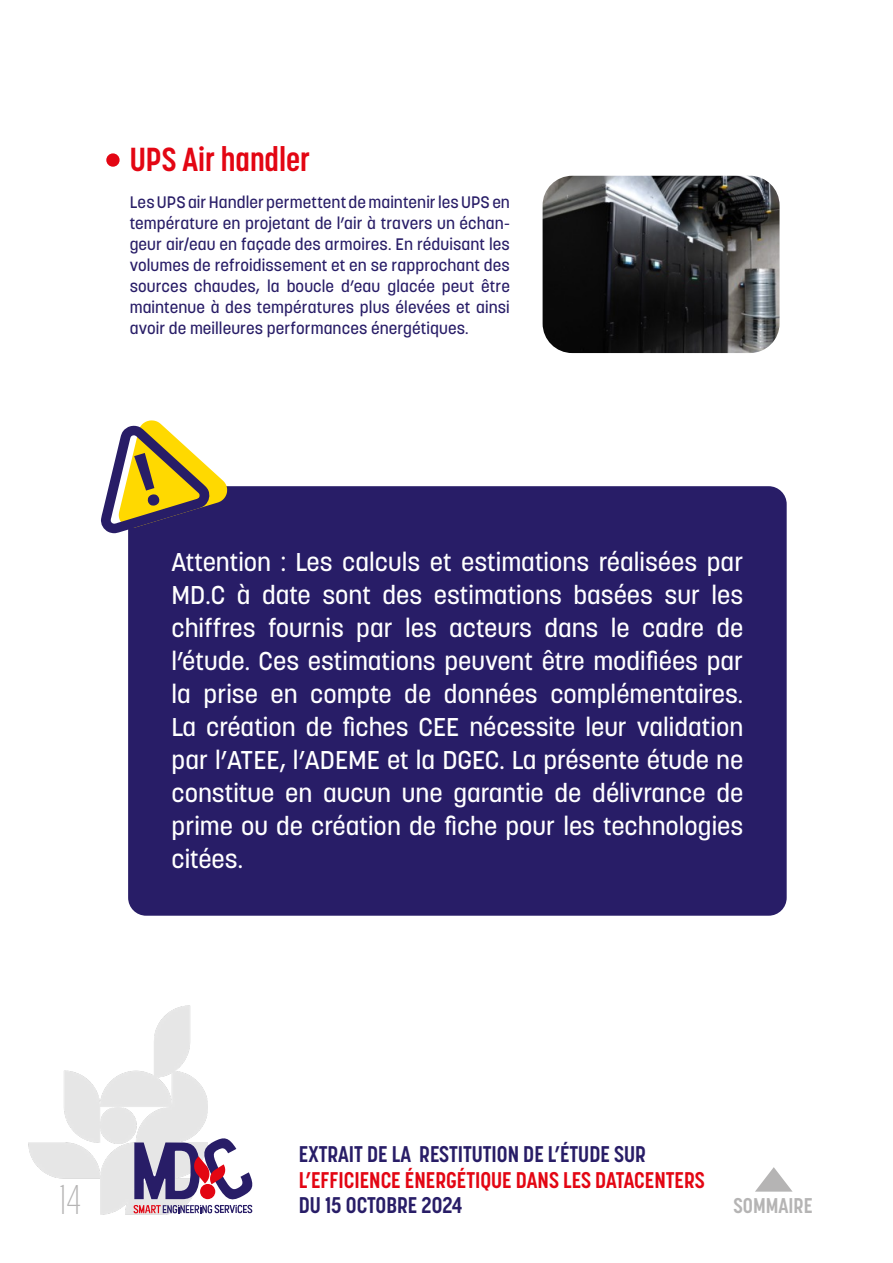
<style>
.page{position:relative;width:893px;height:1263px;background:#fff}
.page>*{position:absolute;margin:0;border:0;box-sizing:border-box;transform-origin:0 0}
.t1{font:300 40.5px "Alternate Gothic ATF";color:#b5b4b4}
.t2{font:700 33px "Korolev Condensed";color:#e30613}
.t3{font:500 25.5px/33px "Korolev";color:#fff;text-align:justify}
.t4{font:700 22.5px "Korolev Condensed";color:#281d67}
.t5{font:700 22.5px "Korolev Condensed";color:#e30613}
.t6{font:700 21.15px "Korolev Condensed";color:#b5b4b4}
.t7{font:500 16.5px/21px "Korolev";letter-spacing:.005em;color:#281d67;text-align:justify}
</style>
<div class="page">
<img style="left:28px;top:1005px;width:179px;height:210px">
<svg style="left:134px;top:1136px;width:119px;height:77px"></svg>
<div style="left:200px;top:1184px;width:15px;height:15px;background:#e30613;border-radius:50%"></div>
<svg style="left:755px;top:1167px;width:37px;height:24px"></svg>
<div style="left:128px;top:486px;width:659px;height:430px;background:#281d67;border-radius:18px"></div>
<img style="left:543px;top:176px;width:236px;height:177px">
<svg style="left:100px;top:420px;width:127px;height:113px"></svg>
<div style="left:106px;top:153px;width:14px;height:14px;background:#e30613;border-radius:50%"></div>
<p class="t2" style="left:130px;top:140px;width:182px">UPS Air handler</p>
<p class="t7" style="left:130px;top:192px;width:382px">Les UPS air Handler permettent de maintenir les UPS en température en projetant de l’air à travers un échan&shy;geur air/eau en façade des armoires. En réduisant les volumes de refroidissement et en se rapprochant des sources chaudes, la boucle d’eau glacée peut être maintenue à des températures plus élevées et ainsi avoir de meilleures performances énergétiques.</p>
<p class="t3" style="left:172px;top:546px;width:573px">Attention : Les calculs et estimations réalisées par MD.C à date sont des estimations basées sur les chiffres fournis par les acteurs dans le cadre de l’étude. Ces estimations peuvent être modifiées par la prise en compte de données complémentaires.<br>La création de fiches CEE nécessite leur validation par l’ATEE, l’ADEME et la DGEC. La présente étude ne constitue en aucun une garantie de délivrance de prime ou de création de fiche pour les technologies citées.</p>
<h1 class="t1" style="left:59px;top:1176px;width:24px">14</h1>
<p class="t4" style="left:299px;top:1141px;width:348px">EXTRAIT DE LA RESTITUTION DE L’ÉTUDE SUR</p>
<p class="t5" style="left:299px;top:1167px;width:407px">L’EFFICIENCE ÉNERGÉTIQUE DANS LES DATACENTERS</p>
<p class="t4" style="left:299px;top:1192px;width:165px">DU 15 OCTOBRE 2024</p>
<p class="t6" style="left:733px;top:1192px;width:81px">SOMMAIRE</p>
</div>
